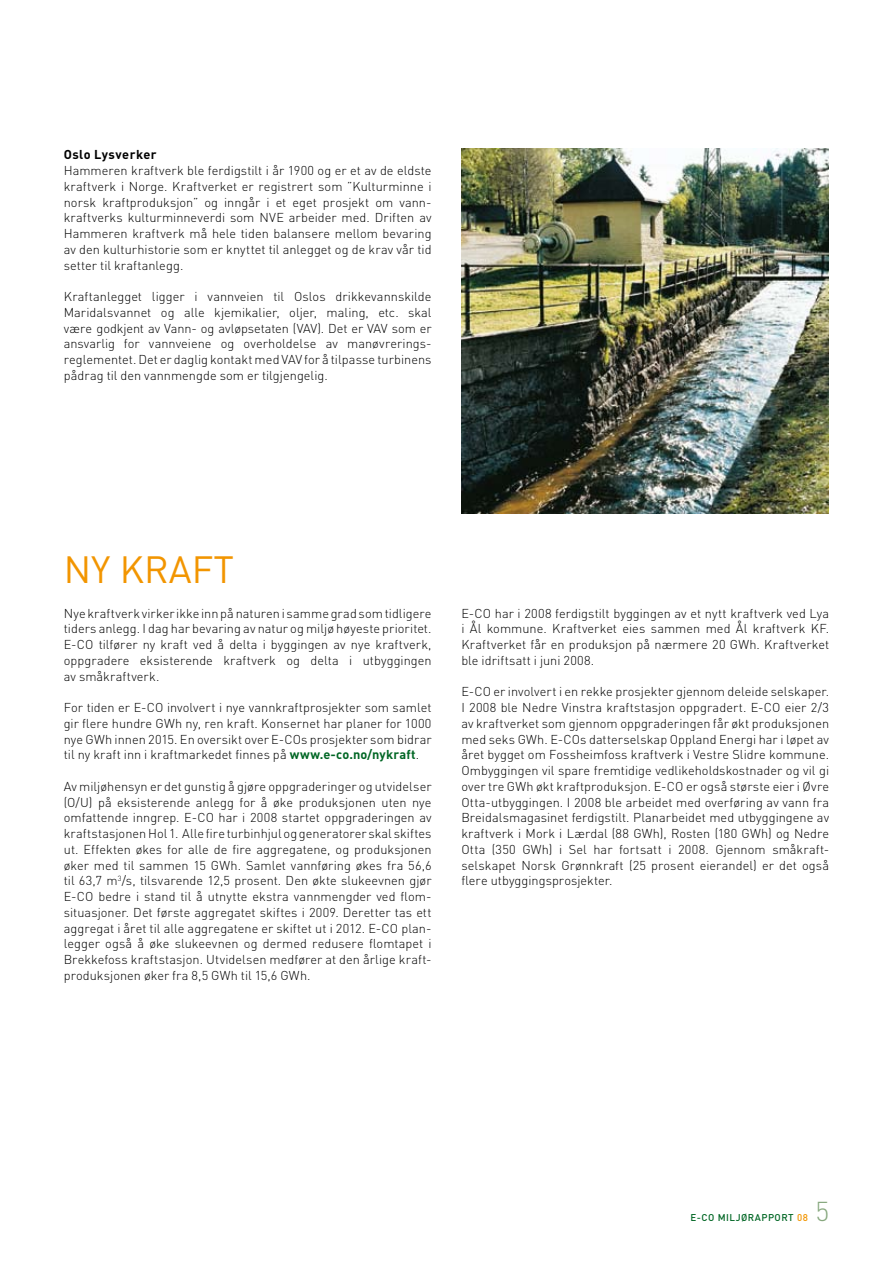
<style>
.page{position:relative;width:893px;height:1263px;background:#fff}
.page>*{position:absolute;margin:0;border:0;box-sizing:border-box;transform-origin:0 0}
.t1{font:37.5px "DIN";color:#f29500}
.t2{font:300 27px "DIN";color:#87a87e}
.t3{font:300 12.75px/15.8px "DIN";letter-spacing:.005em;color:#000;text-align:justify}
.t4{font:700 12.75px "DIN";letter-spacing:.035em;color:#000}
.t5{font:500 9.75px "DIN";letter-spacing:.05em;color:#006624}
.s1{font-weight:700;color:#006624}
.s2{color:#f29500}
</style>
<div class="page">
<img style="left:461px;top:149px;width:367px;height:365px">
<p class="t4" style="left:64px;top:146px;width:94px">Oslo Lysverker</p>
<p class="t3" style="left:64px;top:163px;width:369px">Hammeren kraftverk ble ferdigstilt i år 1900 og er et av de eldste kraftverk i Norge. Kraftverket er registrert som ”Kulturminne i norsk kraftproduksjon” og inngår i et eget prosjekt om vann&shy;kraftverks kulturminneverdi som NVE arbeider med. Driften av Hammeren kraftverk må hele tiden balansere mellom bevaring av den kulturhistorie som er knyttet til anlegget og de krav vår tid setter til kraftanlegg.</p>
<p class="t3" style="left:64px;top:289px;width:369px;text-align:left">Kraftanlegget ligger i vannveien til Oslos drikkevannskilde Maridalsvannet og alle kjemikalier, oljer, maling, etc. skal være godkjent av Vann- og avløpsetaten (VAV). Det er VAV som er ansvarlig for vannveiene og overholdelse av manøvrerings&shy;reglementet. Det er daglig kontakt med VAV for å tilpasse turbinens pådrag til den vannmengde som er tilgjengelig.</p>
<h1 class="t1" style="left:64px;top:546px;width:172px">Ny kraft</h1>
<p class="t3" style="left:64px;top:605px;width:369px">Nye kraftverk virker ikke inn på naturen i samme grad som tidligere tiders anlegg. I dag har bevaring av natur og miljø høyeste prioritet.<br>E-CO tilfører ny kraft ved å delta i byggingen av nye kraftverk, oppgradere eksisterende kraftverk og delta i utbyggingen av småkraftverk.</p>
<p class="t3" style="left:64px;top:699px;width:369px">For tiden er E-CO involvert i nye vannkraftprosjekter som samlet gir flere hundre GWh ny, ren kraft. Konsernet har planer for 1000 nye GWh innen 2015. En oversikt over E-COs prosjekter som bidrar til ny kraft inn i kraftmarkedet finnes på <span class="s1">www.e-co.no/nykraft</span>.</p>
<p class="t3" style="left:64px;top:778px;width:369px;text-align:left">Av miljøhensyn er det gunstig å gjøre oppgraderinger og utvidelser (O/U) på eksisterende anlegg for å øke produksjonen uten nye omfattende inngrep. E-CO har i 2008 startet oppgraderingen av kraftstasjonen Hol 1. Alle fire turbinhjul og generatorer skal skiftes ut. Effekten økes for alle de fire aggregatene, og produksjonen øker med til sammen 15 GWh. Samlet vannføring økes fra 56,6 til 63,7 m<sup>3</sup>/s, tilsvarende 12,5 prosent. Den økte slukeevnen gjør E-CO bedre i stand til å utnytte ekstra vannmengder ved flom&shy;situasjoner. Det første aggregatet skiftes i 2009. Deretter tas ett aggregat i året til alle aggregatene er skiftet ut i 2012. E-CO plan&shy;legger også å øke slukeevnen og dermed redusere flomtapet i Brekkefoss kraftstasjon. Utvidelsen medfører at den årlige kraft&shy;produksjonen øker fra 8,5 GWh til 15,6 GWh.</p>
<p class="t3" style="left:461px;top:605px;width:369px">E-CO har i 2008 ferdigstilt byggingen av et nytt kraftverk ved Lya i Ål kommune. Kraftverket eies sammen med Ål kraftverk KF.<br>Kraftverket får en produksjon på nærmere 20 GWh. Kraftverket ble idriftsatt i juni 2008.</p>
<p class="t3" style="left:461px;top:684px;width:369px;text-align:left">E-CO er involvert i en rekke prosjekter gjennom deleide selskaper.<br>I 2008 ble Nedre Vinstra kraftstasjon oppgradert. E-CO eier 2/3 av kraftverket som gjennom oppgraderingen får økt produksjonen med seks GWh. E-COs datterselskap Oppland Energi har i løpet av året bygget om Fossheimfoss kraftverk i Vestre Slidre kommune.<br>Ombyggingen vil spare fremtidige vedlikeholdskostnader og vil gi over tre GWh økt kraftproduksjon. E-CO er også største eier i Øvre Otta-utbyggingen. I 2008 ble arbeidet med overføring av vann fra Breidalsmagasinet ferdigstilt. Planarbeidet med utbyggingene av kraftverk i Mork i Lærdal (88 GWh), Rosten (180 GWh) og Nedre Otta (350 GWh) i Sel har fortsatt i 2008. Gjennom småkraft&shy;selskapet Norsk Grønnkraft (25 prosent eierandel) er det også flere utbyggingsprosjekter.</p>
<p class="t5" style="left:690px;top:1211px;width:119px">E-CO MILJØRAPPORT <span class="s2">08</span></p>
<h2 class="t2" style="left:815px;top:1194px;width:15px">5</h2>
</div>
